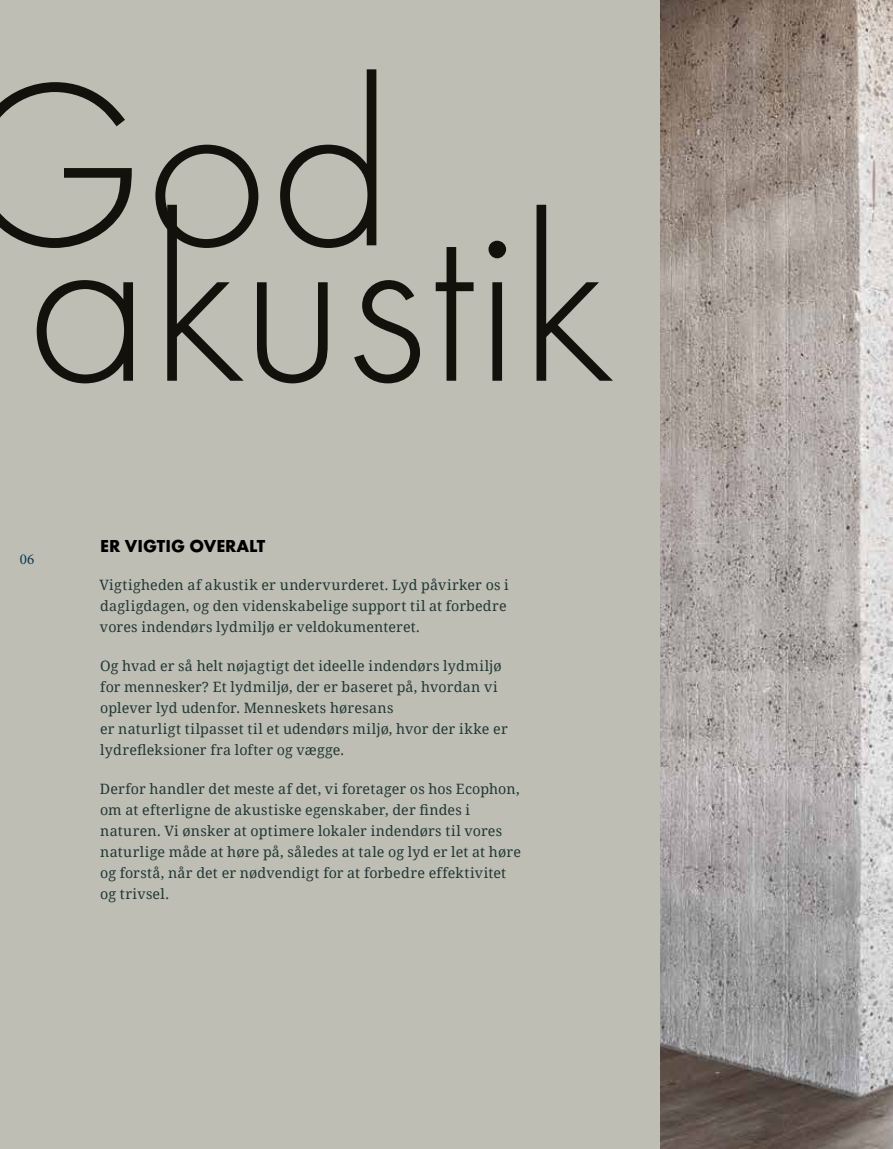
<style>
.page{position:relative;width:893px;height:1149px;background:#fff}
.page>*{position:absolute;margin:0;border:0;box-sizing:border-box;transform-origin:0 0}
.t1{font:300 241.2px "Futura";color:#12110c}
.t2{font:700 18px "Futura";color:#000}
.t3{font:15px "Minion Pro";color:#073b53}
.t4{font:14.25px/21px "Noto Serif";letter-spacing:.015em;color:#213834}
</style>
<div class="page">
<img style="left:659px;top:0;width:234px;height:1148px">
<div style="left:0;top:0;width:659px;height:1148px;background:#bfbeb5"></div>
<h1 class="t1" style="left:-41px;top:29px;width:436px">God</h1>
<h1 class="t1" style="left:26px;top:164px;width:590px">akustik</h1>
<p class="t3" style="left:20px;top:549px;width:16px">06</p>
<p class="t2" style="left:100px;top:534px;width:167px">ER VIGTIG OVERALT</p>
<p class="t4" style="left:99px;top:573px;width:411px">Vigtigheden af akustik er undervurderet. Lyd påvirker os i dagligdagen, og den videnskabelige support til at forbedre vores indendørs lydmiljø er veldokumenteret.</p>
<p class="t4" style="left:100px;top:654px;width:409px">Og hvad er så helt nøjagtigt det ideelle indendørs lydmiljø for mennesker? Et lydmiljø, der er baseret på, hvordan vi oplever lyd udenfor. Menneskets høresans<br>er naturligt tilpasset til et udendørs miljø, hvor der ikke er lydrefleksioner fra lofter og vægge.</p>
<p class="t4" style="left:100px;top:777px;width:423px">Derfor handler det meste af det, vi foretager os hos Ecophon, om at efterligne de akustiske egenskaber, der findes i naturen. Vi ønsker at optimere lokaler indendørs til vores naturlige måde at høre på, således at tale og lyd er let at høre og forstå, når det er nødvendigt for at forbedre effektivitet og trivsel.</p>
</div>
